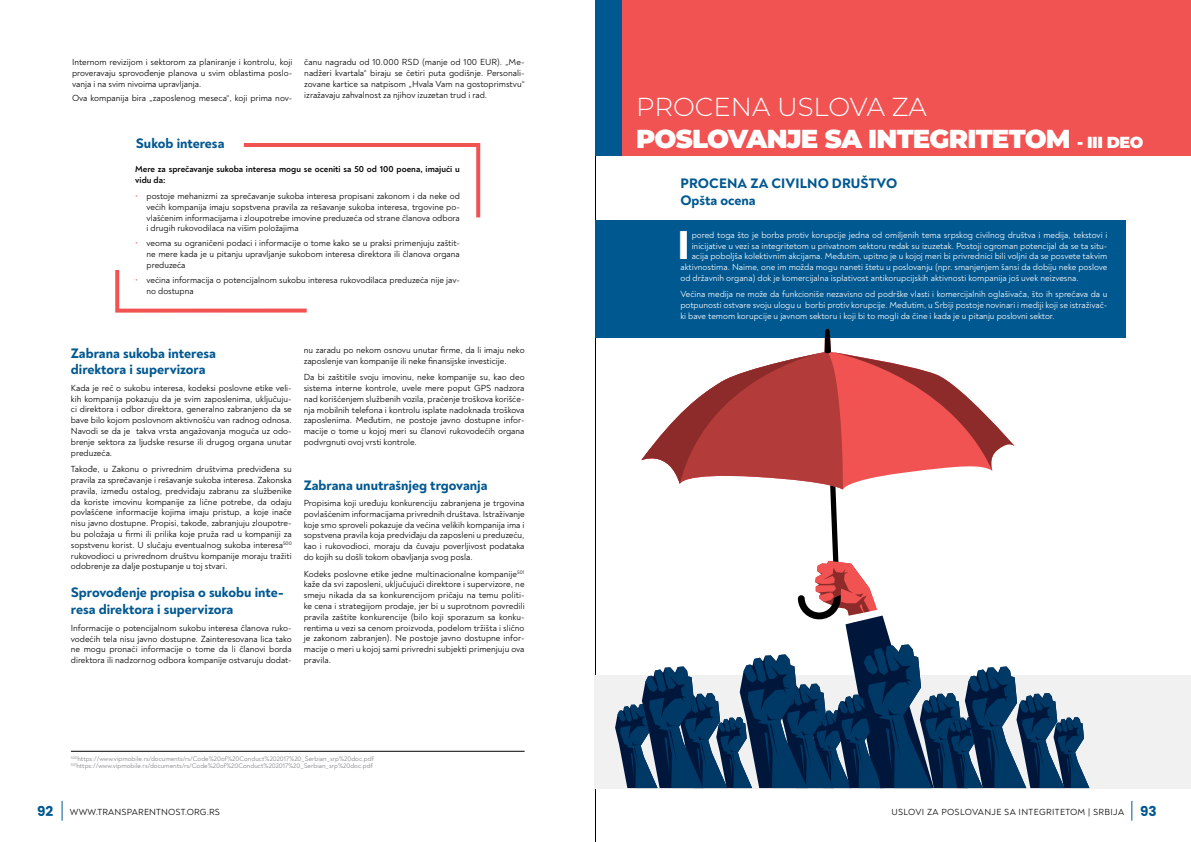
<style>
.page{position:relative;width:1191px;height:842px;background:#fff}
.page>*{position:absolute;margin:0;border:0;box-sizing:border-box;transform-origin:0 0}
.t1{font:700 39.8px "Poppins";color:#fff}
.t2{font:900 26px/32px "Montserrat";letter-spacing:-.03em;color:#fff}
.t3{font:800 14px/16.8px "Noah";color:#005891}
.t4{font:9px/10.8px "Noah";color:#000;text-align:justify}
.t5{font:9px/10.8px "Noah";color:#fff;text-align:justify}
.t6{font:700 9px/10.8px "Noah";color:#000}
.t7{font:9px "Noah";letter-spacing:.04em;color:#000}
.t8{font:9px "Noah";letter-spacing:.02em;color:#000}
.t9{font:6.8px/7.1px "Noah";color:#808285}
.s1{color:#f05352}
.s2{font-weight:300}
.s3{font-size:16px}
.s4{font-family:"Poppins";font-weight:700;font-size:13.6px;color:#005891}
</style>
<div class="page">
<svg style="left:62px;top:801px;width:1px;height:20px"></svg>
<svg style="left:1131px;top:801px;width:1px;height:20px"></svg>
<hr style="left:595px;top:0;width:1px;height:842px;background:#000">
<div style="left:594px;top:675px;width:597px;height:113px;background:#f1f1f2"></div>
<svg style="left:115px;top:270px;width:192px;height:43px"></svg>
<svg style="left:243px;top:143px;width:238px;height:75px"></svg>
<hr style="left:71px;top:751px;width:453px;height:1px;background:#000">
<div style="left:615px;top:0;width:576px;height:156px;background:#f05352"></div>
<div style="left:595px;top:0;width:26px;height:156px;background:#005891"></div>
<div style="left:595px;top:220px;width:530px;height:117px;background:#005891"></div>
<svg style="left:615px;top:329px;width:474px;height:459px"></svg>
<p class="t4" style="left:72px;top:57px;width:222px">Internom revizijom i sektorom za planiranje i kontrolu, koji proveravaju sprovođenje planova u svim oblastima poslo&shy;vanja i na svim nivoima upravljanja.</p>
<p class="t4" style="left:72px;top:93px;width:222px">Ova kompanija bira „zaposlenog meseca“, koji prima nov-</p>
<p class="t4" style="left:304px;top:57px;width:222px">čanu nagradu od 10.000 RSD (manje od 100 EUR). „Me&shy;nadžeri kvartala“ biraju se četiri puta godišnje. Personali&shy;zovane kartice sa natpisom „Hvala Vam na gostoprimstvu“ izražavaju zahvalnost za njihov izuzetan trud i rad.</p>
<h3 class="t3" style="left:136px;top:135px;width:90px">Sukob interesa</h3>
<p class="t6" style="left:135px;top:164px;width:326px">Mere za sprečavanje sukoba interesa mogu se oceniti sa 50 od 100 poena, imajući u vidu da:</p>
<p class="t4" style="left:146px;top:191px;width:315px;text-indent:-11px"><span class="s1">•</span> postoje mehanizmi za sprečavanje sukoba interesa propisani zakonom i da neke od većih kompanija imaju sopstvena pravila za rešavanje sukoba interesa, trgovine po&shy;vlašćenim informacijama i zloupotrebe imovine preduzeća od strane članova odbora i drugih rukovodilaca na višim položajima</p>
<p class="t4" style="left:146px;top:238px;width:315px;text-indent:-11px"><span class="s1">•</span> veoma su ograničeni podaci i informacije o tome kako se u praksi primenjuju zaštit&shy;ne mere kada je u pitanju upravljanje sukobom interesa direktora ili članova organa preduzeća</p>
<p class="t4" style="left:146px;top:275px;width:315px;text-indent:-11px"><span class="s1">•</span> većina informacija o potencijalnom sukobu interesa rukovodilaca preduzeća nije jav&shy;no dostupna</p>
<h3 class="t3" style="left:71px;top:344px;width:146px">Zabrana sukoba interesa direktora i supervizora</h3>
<p class="t4" style="left:71px;top:382px;width:222px">Kada je reč o sukobu interesa, kodeksi poslovne etike veli&shy;kih kompanija pokazuju da je svim zaposlenima, uključuju&shy;ci direktora i odbor direktora, generalno zabranjeno da se bave bilo kojom poslovnom aktivnošću van radnog odnosa.<br>Navodi se da je takva vrsta angažovanja moguća uz odo&shy;brenje sektora za ljudske resurse ili drugog organa unutar preduzeća.</p>
<p class="t4" style="left:71px;top:464px;width:222px">Takođe, u Zakonu o privrednim društvima predviđena su pravila za sprečavanje i rešavanje sukoba interesa. Zakonska pravila, između ostalog, predviđaju zabranu za službenike da koriste imovinu kompanije za lične potrebe, da odaju povlašćene informacije kojima imaju pristup, a koje inače nisu javno dostupne. Propisi, takođe, zabranjuju zloupotre&shy;bu položaja u firmi ili prilika koje pruža rad u kompaniji za sopstvenu korist. U slučaju eventualnog sukoba interesa<sup>500 </sup>rukovodioci u privrednom društvu kompanije moraju tražiti odobrenje za dalje postupanje u toj stvari.</p>
<h3 class="t3" style="left:71px;top:584px;width:214px">Sprovođenje propisa o sukobu inte&shy;resa direktora i supervizora</h3>
<p class="t4" style="left:71px;top:622px;width:222px">Informacije o potencijalnom sukobu interesa članova ruko&shy;vodećih tela nisu javno dostupne. Zainteresovana lica tako ne mogu pronaći informacije o tome da li članovi borda direktora ili nadzornog odbora kompanije ostvaruju dodat-</p>
<p class="t4" style="left:304px;top:344px;width:222px">nu zaradu po nekom osnovu unutar firme, da li imaju neko zaposlenje van kompanije ili neke finansijske investicije.</p>
<p class="t4" style="left:304px;top:372px;width:222px">Da bi zaštitile svoju imovinu, neke kompanije su, kao deo sistema interne kontrole, uvele mere poput GPS nadzora nad korišćenjem službenih vozila, praćenje troškova korišće&shy;nja mobilnih telefona i kontrolu isplate nadoknada troškova zaposlenima. Međutim, ne postoje javno dostupne infor&shy;macije o tome u kojoj meri su članovi rukovodećih organa podvrgnuti ovoj vrsti kontrole.</p>
<h3 class="t3" style="left:304px;top:476px;width:185px">Zabrana unutrašnjeg trgovanja</h3>
<p class="t4" style="left:304px;top:498px;width:222px">Propisima koji uređuju konkurenciju zabranjena je trgovina povlašćenim informacijama privrednih društava. Istraživanje koje smo sproveli pokazuje da većina velikih kompanija ima i sopstvena pravila koja predviđaju da zaposleni u preduzeću, kao i rukovodioci, moraju da čuvaju poverljivost podataka do kojih su došli tokom obavljanja svog posla.</p>
<p class="t4" style="left:304px;top:568px;width:222px">Kodeks poslovne etike jedne multinacionalne kompanije<sup>501 </sup>kaže da svi zaposleni, uključujući direktore i supervizore, ne smeju nikada da sa konkurencijom pričaju na temu politi&shy;ke cena i strategijom prodaje, jer bi u suprotnom povredili pravila zaštite konkurencije (bilo koji sporazum sa konku&shy;rentima u vezi sa cenom proizvoda, podelom tržišta i slično je zakonom zabranjen). Ne postoje javno dostupne infor&shy;macije o meri u kojoj sami privredni subjekti primenjuju ova pravila.</p>
<p class="t9" style="left:71px;top:755px;width:305px"><sup>500</sup>https://www.vipmobile.rs/documents/rs/Code%20of%20Conduct%202017%20_Serbian_srp%20doc.pdf<br><sup>501</sup>https://www.vipmobile.rs/documents/rs/Code%20of%20Conduct%202017%20_Serbian_srp%20doc.pdf</p>
<h2 class="t2" style="left:636px;top:89px;width:509px"><span class="s2">PROCENA USLOVA ZA<br></span>POSLOVANJE SA INTEGRITETOM <span class="s3">- III DEO</span></h2>
<h3 class="t3" style="left:680px;top:175px;width:218px">PROCENA ZA CIVILNO DRUŠTVO<br>Opšta ocena</h3>
<h1 class="t1" style="left:678px;top:222px;width:13px">I</h1>
<p class="t5" style="left:691px;top:229px;width:417px">pored toga što je borba protiv korupcije jedna od omiljenih tema srpskog civilnog društva i medija, tekstovi i</p>
<p class="t5" style="left:691px;top:240px;width:417px">inicijative u vezi sa integritetom u privatnom sektoru redak su izuzetak. Postoji ogroman potencijal da se ta situ-</p>
<p class="t5" style="left:691px;top:251px;width:417px">acija poboljša kolektivnim akcijama. Međutim, upitno je u kojoj meri bi privrednici bili voljni da se posvete takvim</p>
<p class="t5" style="left:680px;top:262px;width:428px">aktivnostima. Naime, one im možda mogu naneti štetu u poslovanju (npr. smanjenjem šansi da dobiju neke poslove</p>
<p class="t5" style="left:680px;top:273px;width:400px">od državnih organa) dok je komercijalna isplativost antikorupcijskih aktivnosti kompanija još uvek neizvesna.</p>
<p class="t5" style="left:680px;top:289px;width:428px">Većina medija ne može da funkcioniše nezavisno od podrške vlasti i komercijalnih oglašivača, što ih sprečava da u potpunosti ostvare svoju ulogu u borbi protiv korupcije. Međutim, u Srbiji postoje novinari i mediji koji se istraživač&shy;ki bave temom korupcije u javnom sektoru i koji bi to mogli da čine i kada je u pitanju poslovni sektor.</p>
<p class="t8" style="left:37px;top:806px;width:184px"><span class="s4">92</span> WWW.TRANSPARENTNOST.ORG.RS</p>
<p class="t7" style="left:891px;top:806px;width:267px">USLOVI ZA POSLOVANJE SA INTEGRITETOM | SRBIJA <span class="s4">93</span></p>
</div>
